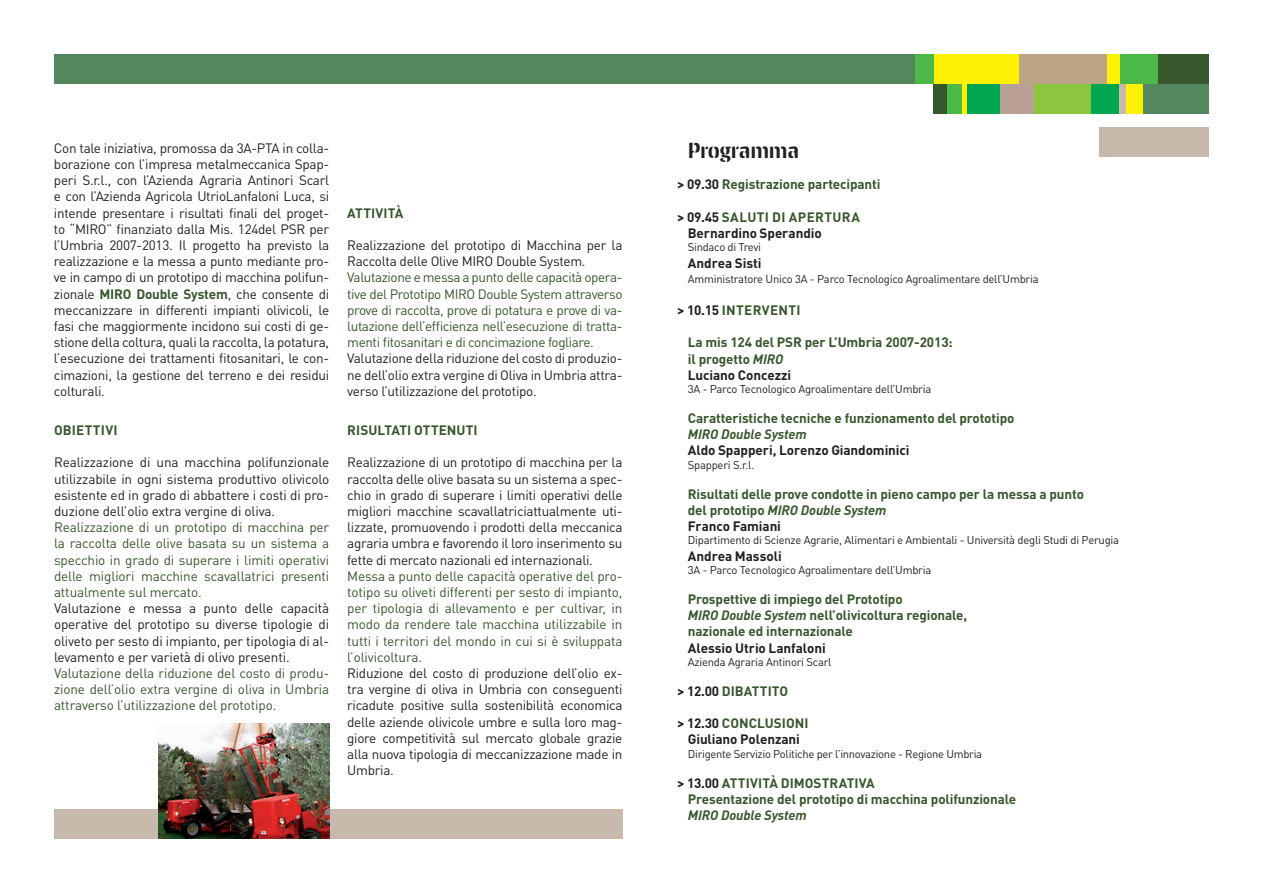
<style>
.page{position:relative;width:1263px;height:893px;background:#fff}
.page>*{position:absolute;margin:0;border:0;box-sizing:border-box;transform-origin:0 0}
.t1{font:21px "Iris 19 500 wt";letter-spacing:-.02em;color:#231f20}
.t2{font:13.5px/16.2px "DIN Pro";letter-spacing:-.02em;color:#231f20;text-align:justify}
.t3{font:13.5px/16.2px "DIN Pro";letter-spacing:-.01em;color:#37572d;text-align:justify}
.t4{font:700 13.5px/16.2px "DIN Pro";letter-spacing:-.01em;color:#37572d}
.t5{font:700 13.5px "DIN Pro";letter-spacing:-.01em;color:#231f20}
.t6{font:italic 700 13.5px "DIN";letter-spacing:-.01em;color:#37572d}
.t7{font:700 13.5px "DIN Pro";letter-spacing:.025em;color:#37572d}
.t8{font:700 13.5px "DIN Pro";letter-spacing:.02em;color:#37572d}
.t9{font:700 13.5px "DIN Pro";letter-spacing:.015em;color:#37572d}
.t10{font:11.25px "DIN Pro";letter-spacing:-.02em;color:#231f20}
.s1{font-weight:700;color:#37572d}
.s2{color:#231f20}
.s3{color:#37572d}
.s4{font-family:"DIN";font-style:italic}
</style>
<div class="page">
<div style="left:54px;top:809px;width:568px;height:30px;background:#c7baac"></div>
<div style="left:54px;top:54px;width:862px;height:30px;background:#54875d"></div>
<img style="left:159px;top:724px;width:170px;height:115px">
<div style="left:916px;top:54px;width:18px;height:30px;background:#4cb848"></div>
<div style="left:1099px;top:127px;width:110px;height:30px;background:#c7baac"></div>
<div style="left:934px;top:54px;width:85px;height:30px;background:#fff101"></div>
<div style="left:1019px;top:54px;width:88px;height:30px;background:#bca487"></div>
<div style="left:1107px;top:54px;width:13px;height:30px;background:#fff101"></div>
<div style="left:1120px;top:54px;width:39px;height:30px;background:#4cb848"></div>
<div style="left:1159px;top:54px;width:50px;height:30px;background:#37572d"></div>
<div style="left:1143px;top:84px;width:66px;height:30px;background:#54875d"></div>
<div style="left:1126px;top:84px;width:17px;height:30px;background:#fff101"></div>
<div style="left:1118px;top:84px;width:8px;height:30px;background:#c7baac"></div>
<div style="left:1091px;top:84px;width:27px;height:30px;background:#00a54f"></div>
<div style="left:1029px;top:84px;width:62px;height:30px;background:#8bc63e"></div>
<div style="left:999px;top:84px;width:35px;height:30px;background:#b9a097"></div>
<div style="left:966px;top:84px;width:33px;height:30px;background:#00a54f"></div>
<div style="left:961px;top:84px;width:5px;height:30px;background:#fff101"></div>
<div style="left:947px;top:84px;width:14px;height:30px;background:#4cb848"></div>
<div style="left:934px;top:84px;width:13px;height:30px;background:#37572d"></div>
<p class="t2" style="left:54px;top:139px;width:277px">Con tale iniziativa, promossa da 3A-PTA in colla&shy;borazione con l’impresa metalmeccanica Spap&shy;peri S.r.l., con l’Azienda Agraria Antinori Scarl e con l’Azienda Agricola UtrioLanfaloni Luca, si intende presentare i risultati finali del proget&shy;to “MIRO” finanziato dalla Mis. 124del PSR per l’Umbria 2007-2013. Il progetto ha previsto la realizzazione e la messa a punto mediante pro&shy;ve in campo di un prototipo di macchina polifun&shy;zionale <span class="s1">MI RO Double System</span>, che consente di meccanizzare in differenti impianti olivicoli, le fasi che maggiormente incidono sui costi di ge&shy;stione della coltura, quali la raccolta, la potatura, l’esecuzione dei trattamenti fitosanitari, le con&shy;cimazioni, la gestione del terreno e dei residui colturali.</p>
<h1 class="t1" style="left:688px;top:137px;width:113px">Programma</h1>
<p class="t4" style="left:677px;top:176px;width:205px"><span class="s2">&gt; 09.30</span> Registrazione partecipanti</p>
<p class="t5" style="left:677px;top:208px;width:63px">&gt; 09.45 <span class="s3">Salu</span></p>
<p class="t7" style="left:757px;top:208px;width:86px">ti di apertura</p>
<p class="t5" style="left:688px;top:224px;width:135px">Bernardino Sperandio</p>
<p class="t10" style="left:688px;top:240px;width:75px">Sindaco di Trevi</p>
<p class="t5" style="left:688px;top:253px;width:75px">Andrea Sisti</p>
<p class="t10" style="left:688px;top:271px;width:352px">Amministratore Unico 3A - Parco Tecnologico Agroalimentare dell’Umbria</p>
<p class="t7" style="left:677px;top:301px;width:125px"><span class="s2">&gt; 10.15</span> interventi</p>
<p class="t4" style="left:688px;top:334px;width:266px">La mis 124 del PSR per L’Umbria 2007-2013: il progetto <span class="s4">miro<br></span><span class="s2">Luciano Concezzi</span></p>
<p class="t10" style="left:688px;top:382px;width:245px">3A - Parco Tecnologico Agroalimentare dell’Umbria</p>
<p class="t4" style="left:688px;top:409px;width:328px">Caratteristiche tecniche e funzionamento del prototipo</p>
<p class="t6" style="left:688px;top:426px;width:120px">Miro Double System</p>
<p class="t5" style="left:688px;top:441px;width:223px">Aldo Spapperi, Lorenzo Giandominici</p>
<p class="t10" style="left:688px;top:457px;width:68px">Spapperi S.r.l.</p>
<p class="t4" style="left:688px;top:485px;width:398px">Risultati delle prove condotte in pieno campo per la messa a punto del prototipo <span class="s4">MIRO</span></p>
<p class="t9" style="left:347px;top:203px;width:58px">attività</p>
<p class="t2" style="left:347px;top:236px;width:277px">Realizzazione del prototipo di Macchina per la<br>Raccolta delle Olive MIRO Double System.</p>
<p class="t3" style="left:347px;top:269px;width:277px">Valutazione e messa a punto delle capacità opera&shy;tive del Prototipo MIRO Double System attraverso prove di raccolta, prove di potatura e prove di va&shy;lutazione dell’efficienza nell’esecuzione di tratta&shy;menti fitosanitari e di concimazione fogliare.</p>
<p class="t2" style="left:347px;top:350px;width:277px">Valutazione della riduzione del costo di produzio&shy;ne dell’olio extra vergine di Oliva in Umbria attra&shy;verso l’utilizzazione del prototipo.</p>
<p class="t8" style="left:54px;top:421px;width:65px">Obiettivi</p>
<p class="t2" style="left:54px;top:454px;width:277px">Realizzazione di una macchina polifunzionale utilizzabile in ogni sistema produttivo olivicolo esistente ed in grado di abbattere i costi di pro&shy;duzione dell’olio extra vergine di oliva.</p>
<p class="t3" style="left:54px;top:519px;width:277px">Realizzazione di un prototipo di macchina per la raccolta delle olive basata su un sistema a specchio in grado di superare i limiti operativi delle migliori macchine scavallatrici presenti attualmente sul mercato.</p>
<p class="t2" style="left:54px;top:600px;width:277px">Valutazione e messa a punto delle capacità operative del prototipo su diverse tipologie di oliveto per sesto di impianto, per tipologia di al&shy;levamento e per varietà di olivo presenti.</p>
<p class="t3" style="left:54px;top:664px;width:277px">Valutazione della riduzione del costo di produ&shy;zione dell’olio extra vergine di oliva in Umbria attraverso l’utilizzazione del prototipo.</p>
<p class="t4" style="left:347px;top:421px;width:132px">RISULTATI ottenuti</p>
<p class="t2" style="left:347px;top:454px;width:277px">Realizzazione di un prototipo di macchina per la raccolta delle olive basata su un sistema a spec&shy;chio in grado di superare i limiti operativi delle migliori macchine scavallatriciattualmente uti&shy;lizzate, promuovendo i prodotti della meccanica agraria umbra e favorendo il loro inserimento su fette di mercato nazionali ed internazionali.</p>
<p class="t3" style="left:347px;top:567px;width:277px">Messa a punto delle capacità operative del pro&shy;totipo su oliveti differenti per sesto di impianto, per tipologia di allevamento e per cultivar, in modo da rendere tale macchina utilizzabile in tutti i territori del mondo in cui si è sviluppata l’olivicoltura.</p>
<p class="t2" style="left:347px;top:664px;width:277px">Riduzione del costo di produzione dell’olio ex&shy;tra vergine di oliva in Umbria con conseguenti ricadute positive sulla sostenibilità economica delle aziende olivicole umbre e sulla loro mag&shy;giore competitività sul mercato globale grazie alla nuova tipologia di meccanizzazione made in Umbria.</p>
<p class="t6" style="left:801px;top:501px;width:87px">Double System</p>
<p class="t5" style="left:688px;top:517px;width:95px">Franco Famiani</p>
<p class="t10" style="left:688px;top:533px;width:433px">Dipartimento di Scienze Agrarie, Alimentari e Ambientali - Università degli Studi di Perugia</p>
<p class="t5" style="left:688px;top:547px;width:95px">Andrea Massoli</p>
<p class="t10" style="left:688px;top:562px;width:245px">3A - Parco Tecnologico Agroalimentare dell’Umbria</p>
<p class="t4" style="left:688px;top:590px;width:216px">Prospettive di impiego del Prototipo</p>
<p class="t6" style="left:688px;top:606px;width:9px">MIRO</p>
<p class="t4" style="left:688px;top:607px;width:281px;text-indent:33px"><span class="s4">Double System</span> nell’olivicoltura regionale, nazionale ed internazionale</p>
<p class="t5" style="left:688px;top:638px;width:139px">Alessio Utrio Lanfaloni</p>
<p class="t10" style="left:688px;top:654px;width:145px">Azienda Agraria Antinori Scarl</p>
<p class="t4" style="left:677px;top:682px;width:83px"><span class="s2">&gt; 12.00</span> DIBATTIT</p>
<p class="t4" style="left:780px;top:682px;width:10px">O</p>
<p class="t4" style="left:677px;top:715px;width:81px"><span class="s2">&gt; 12.30</span> Conclus</p>
<p class="t4" style="left:782px;top:715px;width:28px">ioni</p>
<p class="t5" style="left:688px;top:730px;width:114px">Giuliano Polenzani</p>
<p class="t10" style="left:688px;top:746px;width:296px">Dirigente Servizio Politiche per l’innovazione - Regione Umbria</p>
<p class="t4" style="left:677px;top:774px;width:61px"><span class="s2">&gt; 13.00</span> ATTIVITÀ</p>
<p class="t4" style="left:688px;top:774px;width:330px;text-indent:93px">DIMOSTRATIVA<br>Presentazione del prototipo di macchina polifunzionale</p>
<p class="t6" style="left:688px;top:806px;width:120px">Miro Double System</p>
</div>
